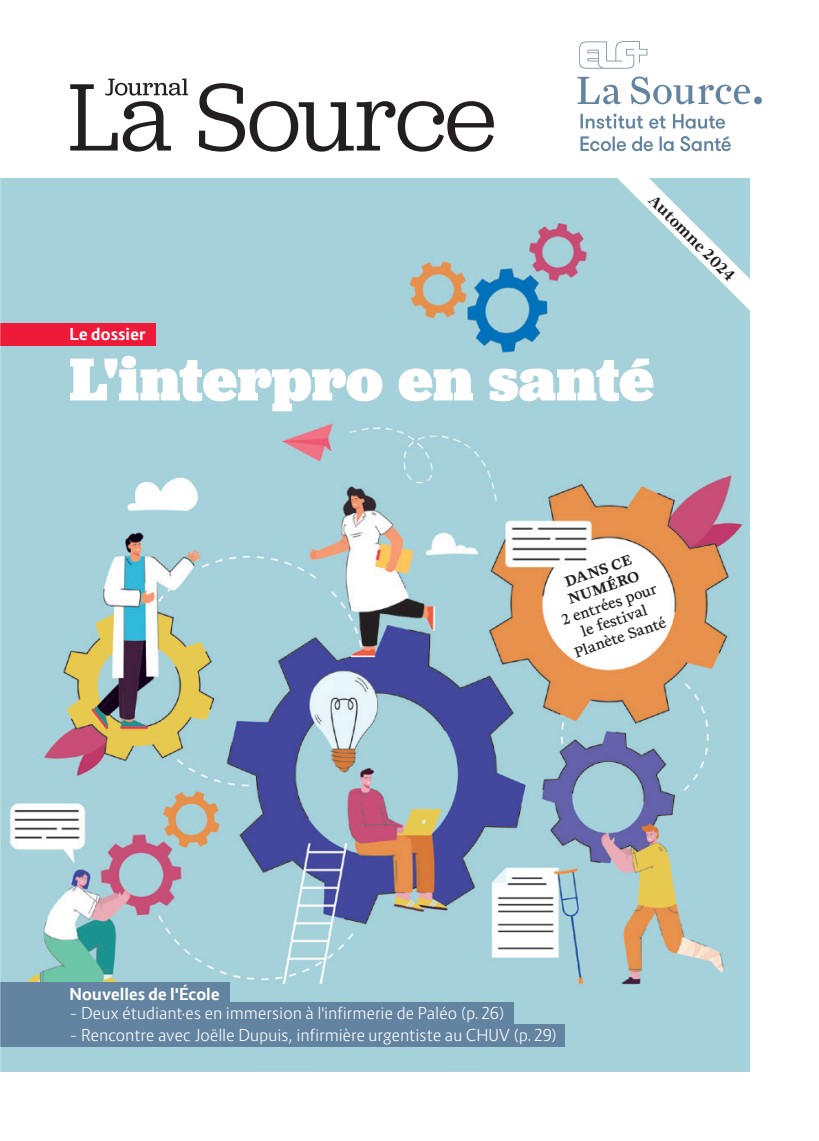
<style>
.page{position:relative;width:819px;height:1141px;background:#fff}
.page>*{position:absolute;margin:0;border:0;box-sizing:border-box;transform-origin:0 0}
.t1{font:900 63px "Jubilat";color:#fff}
.t2{font:900 16.62px "Joly Headline";color:#231f20}
.t3{font:300 16.28px "Route 159";color:#fff}
.t4{font:700 16.28px "Route 159";letter-spacing:.005em;color:#fff}
.t5{font:500 15.75px/17.5px "Joly Text";color:#231f20;text-align:center}
.t6{font:900 15.75px/17.5px "Joly Text";color:#231f20}
</style>
<div class="page">
<img style="left:0;top:179px;width:749px;height:892px">
<div style="left:0;top:324px;width:155px;height:22px;background:#ed1a3a"></div>
<div style="left:0;top:982px;width:229px;height:23px;background:#6384a1"></div>
<div style="left:0;top:1002px;width:513px;height:22px;background:#6384a1"></div>
<div style="left:0;top:1024px;width:565px;height:23px;background:#6384a1"></div>
<svg style="left:70px;top:78px;width:424px;height:74px"></svg>
<svg style="left:614px;top:178px;width:136px;height:136px"></svg>
<svg style="left:577px;top:41px;width:184px;height:110px"></svg>
<p class="t4" style="left:69px;top:324px;width:78px">Le dossier</p>
<p class="t2" style="left:660px;top:187px;width:116px;rotate:45deg">Automne 2024</p>
<h1 class="t1" style="left:69px;top:338px;width:586px">L'interpro en santé</h1>
<p class="t6" style="left:559px;top:573px;width:76px;rotate:-19deg">DANS CE<br>NUMÉRO</p>
<p class="t5" style="left:559px;top:611px;width:101px;rotate:-19deg">2 entrées pour le festival<br>Planète Santé</p>
<p class="t4" style="left:69px;top:984px;width:152px">Nouvelles de l'École</p>
<p class="t3" style="left:69px;top:1003px;width:436px">– Deux étudiant·es en immersion à l'infirmerie de Paléo (p.26)</p>
<p class="t3" style="left:69px;top:1025px;width:489px">– Rencontre avec Joëlle Dupuis, infirmière urgentiste au CHUV (p.29)</p>
</div>
